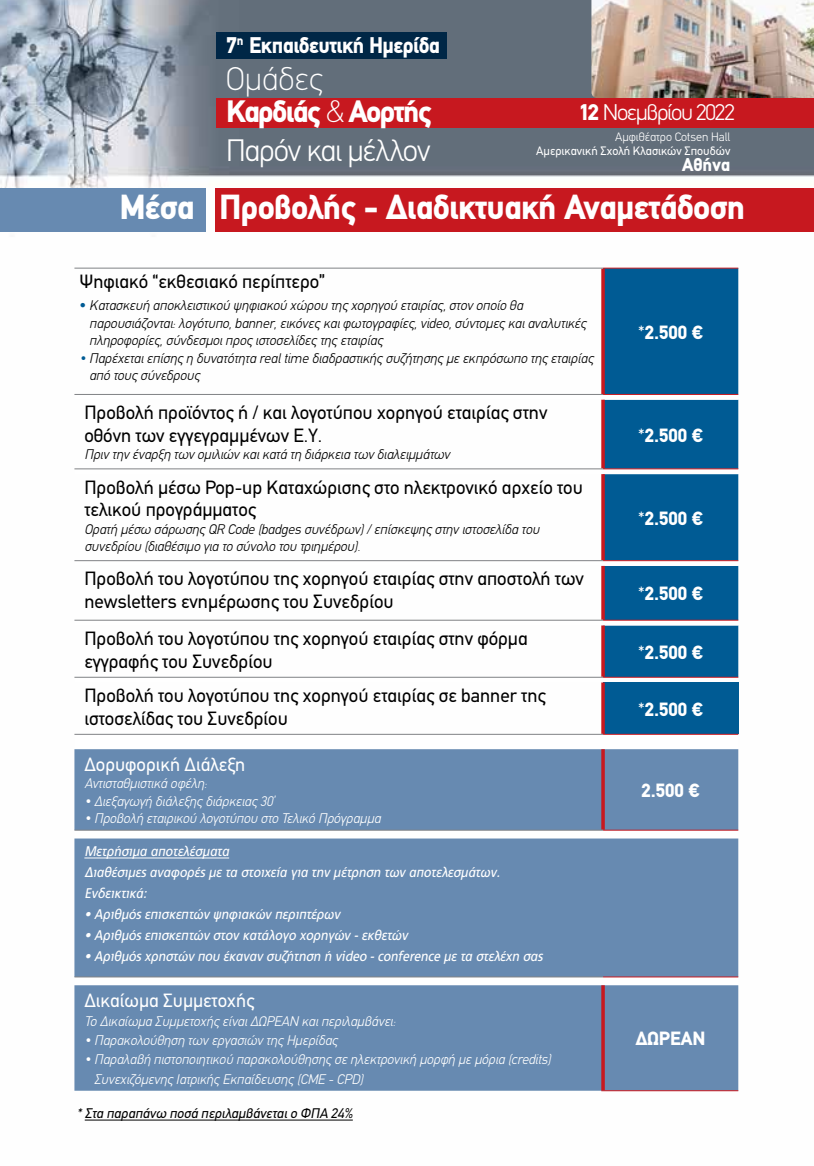
<style>
.page{position:relative;width:814px;height:1166px;background:#fff}
.page>*{position:absolute;margin:0;border:0;box-sizing:border-box;transform-origin:0 0}
.t1{font:900 35px "PF Din Text";letter-spacing:-.02em;color:#fff}
.t2{font:100 32.9px "PF Din Text";color:#fff}
.t3{font:300 31.15px "PF Din Text";letter-spacing:-.035em;color:#fff}
.t4{font:900 31.15px "PF Din Text";letter-spacing:-.05em;color:#fff}
.t5{font:900 22.75px "PF Din Text";letter-spacing:-.02em;color:#fff;scale:.96 1}
.t6{font:300 22.75px "PF Din Text";letter-spacing:-.06em;color:#fff}
.t7{font:19.25px/22.8px "PF Din Text";color:#000}
.t8{font:900 19.25px "PF Din Text";color:#fff}
.t9{font:19.25px "PF Din Text";color:#fff}
.t10{font:900 18.72px "PF Din Text";color:#fff}
.t11{font:italic 300 14px/17.5px "PF Din Text";color:#000}
.t12{font:italic 300 14px/19.2px "PF Din Text";color:#fff}
.t13{font:italic 14px/21px "PF Index";color:#fff}
.t14{font:italic 14px "PF Din Text";color:#000}
.t15{font:12.25px "PF Din Text";color:#fff}
.t16{font:300 12.25px "PF Din Text";color:#fff}
.s1{font-weight:100}
.s2{font-weight:900}
.s3{font-weight:400;font-style:normal;color:#005b94}
.s4{color:#005b94}
.s5{font-weight:400}
</style>
<div class="page">
<img style="left:0;top:0;width:814px;height:1121px">
<img style="left:591px;top:0;width:223px;height:98px">
<div style="left:216px;top:98px;width:598px;height:30px;background:#c7181f"></div>
<div style="left:216px;top:33px;width:230px;height:26px;background:#002746"></div>
<div style="left:216px;top:188px;width:598px;height:44px;background:#c7181f"></div>
<div style="left:0;top:188px;width:206px;height:44px;background:#678ab1"></div>
<div style="left:604px;top:269px;width:134px;height:125px;background:#005b94"></div>
<svg style="left:74px;top:395px;width:664px;height:354px"></svg>
<div style="left:603px;top:682px;width:135px;height:52px;background:#005b94"></div>
<div style="left:74px;top:749px;width:529px;height:342px;background:#678ab1"></div>
<div style="left:603px;top:749px;width:135px;height:341px;background:#678ab1"></div>
<hr style="left:601px;top:269px;width:3px;height:125px;background:#c7181f">
<hr style="left:601px;top:682px;width:3px;height:52px;background:#c7181f">
<hr style="left:601px;top:749px;width:3px;height:81px;background:#c7181f">
<hr style="left:601px;top:985px;width:3px;height:105px;background:#c7181f">
<hr style="left:601px;top:400px;width:3px;height:68px;background:#c7181f">
<hr style="left:601px;top:1090px;width:137px;height:1px;background:#c7181f">
<hr style="left:601px;top:474px;width:3px;height:86px;background:#c7181f">
<hr style="left:601px;top:566px;width:3px;height:54px;background:#c7181f">
<hr style="left:601px;top:625px;width:3px;height:52px;background:#c7181f">
<hr style="left:603px;top:268px;width:135px;height:1px;background:#c7181f">
<hr style="left:603px;top:394px;width:135px;height:1px;background:#c7181f">
<hr style="left:603px;top:468px;width:135px;height:1px;background:#c7181f">
<hr style="left:603px;top:560px;width:135px;height:1px;background:#c7181f">
<hr style="left:603px;top:620px;width:135px;height:1px;background:#c7181f">
<hr style="left:603px;top:677px;width:135px;height:1px;background:#c7181f">
<hr style="left:603px;top:734px;width:135px;height:1px;background:#c7181f">
<hr style="left:603px;top:830px;width:135px;height:1px;background:#c7181f">
<hr style="left:603px;top:976px;width:135px;height:1px;background:#c7181f">
<hr style="left:74px;top:734px;width:529px;height:1px;background:#808285">
<hr style="left:74px;top:976px;width:529px;height:1px;background:#808285">
<hr style="left:74px;top:268px;width:529px;height:1px;background:#808285">
<hr style="left:74px;top:394px;width:529px;height:1px;background:#808285">
<hr style="left:74px;top:468px;width:529px;height:1px;background:#808285">
<hr style="left:74px;top:560px;width:529px;height:1px;background:#808285">
<hr style="left:74px;top:620px;width:529px;height:1px;background:#808285">
<hr style="left:74px;top:677px;width:529px;height:1px;background:#808285">
<hr style="left:74px;top:830px;width:529px;height:1px;background:#808285">
<hr style="left:84px;top:857px;width:145px;height:1px;background:#fff">
<hr style="left:85px;top:1119px;width:268px;height:1px;background:#000">
<h3 class="t5" style="left:226px;top:31px;width:224px">7<sup>η</sup> Εκπαιδευτική Ηµερίδα</h3>
<h2 class="t2" style="left:226px;top:59px;width:98px">Οµάδες</h2>
<h3 class="t4" style="left:226px;top:93px;width:207px">Καρδιάς <span class="s1">&amp;</span> Αορτής</h3>
<h3 class="t6" style="left:579px;top:99px;width:157px"><span class="s2">12</span> Νοεµβρίου 2022</h3>
<p class="t16" style="left:615px;top:129px;width:117px">Αµφιθέατρο Cotsen Hall</p>
<p class="t15" style="left:536px;top:143px;width:195px">Αµερικανική Σχολή Κλασικών Σπουδών</p>
<h3 class="t10" style="left:682px;top:153px;width:50px">Αθήνα</h3>
<h1 class="t1" style="left:119px;top:186px;width:627px">Μέσα Προβολής - Διαδικτυακή Αναμετάδοση</h1>
<h3 class="t3" style="left:226px;top:131px;width:206px">Παρόν και µέλλον</h3>
<h3 class="t7" style="left:79px;top:270px;width:247px">Ψηφιακό “εκθεσιακό περίπτερο”</h3>
<p class="t11" style="left:89px;top:297px;width:498px;text-indent:-10px"><span class="s3">•</span> Κατασκευή αποκλειστικού ψηφιακού χώρου της χορηγού εταιρίας, στον οποίο θα παρουσιάζονται: λογότυπο, banner, εικόνες και φωτογραφίες, video, σύντομες και αναλυτικές πληροφορίες, σύνδεσμοι προς ιστοσελίδες της εταιρίας</p>
<p class="t11" style="left:89px;top:349px;width:506px;text-indent:-10px"><span class="s4">•</span> Παρέχεται επίσης η δυνατότητα real time διαδραστικής συζήτησης με εκπρόσωπο της εταιρίας από τους σύνεδρους</p>
<h3 class="t7" style="left:84px;top:401px;width:464px">Προβολή προϊόντος ή / και λογοτύπου χορηγού εταιρίας στην οθόνη των εγγεγραμμένων Ε.Υ.</h3>
<p class="t11" style="left:84px;top:446px;width:367px">Πριν την έναρξη των ομιλιών και κατά τη διάρκεια των διαλειμμάτων</p>
<h3 class="t7" style="left:84px;top:476px;width:500px">Προβολή μέσω Pop-up Καταχώρισης στο ηλεκτρονικό αρχείο του τελικού προγράμματος</h3>
<p class="t11" style="left:84px;top:520px;width:456px">Ορατή μέσω σάρωσης QR Code (badges συνέδρων) / επίσκεψης στην ιστοσελίδα του συνεδρίου (διαθέσιμο για το σύνολο του τριημέρου).</p>
<h3 class="t7" style="left:84px;top:567px;width:501px">Προβολή του λογοτύπου της χορηγού εταιρίας στην αποστολή των newsletters ενημέρωσης του Συνεδρίου</h3>
<h3 class="t7" style="left:84px;top:627px;width:445px">Προβολή του λογοτύπου της χορηγού εταιρίας στην φόρμα εγγραφής του Συνεδρίου</h3>
<h3 class="t7" style="left:84px;top:684px;width:463px">Προβολή του λογοτύπου της χορηγού εταιρίας σε banner της ιστοσελίδας του Συνεδρίου</h3>
<h3 class="t9" style="left:84px;top:753px;width:162px">Δορυφορική Διάλεξη</h3>
<p class="t12" style="left:84px;top:774px;width:124px">Αντισταθμιστικά οφέλη:</p>
<p class="t12" style="left:84px;top:791px;width:192px">• Διεξαγωγή διάλεξης διάρκειας 30’</p>
<p class="t12" style="left:84px;top:809px;width:298px">• Προβολή εταιρικού λογοτύπου στο Τελικό Πρόγραμμα</p>
<p class="t13" style="left:84px;top:841px;width:420px">Μετρήσιμα αποτελέσματα<br>Διαθέσιμεςαναφορέςμε τα στοιχεία για την μέτρηση των αποτελεσμάτων.<br>Ενδεικτικά:</p>
<p class="t13" style="left:84px;top:904px;width:260px">• Αριθμόςεπισκεπτών ψηφιακών περιπτέρων</p>
<p class="t13" style="left:84px;top:925px;width:328px">• Αριθμόςεπισκεπτών στον κατάλογο χορηγών -εκθετών</p>
<p class="t13" style="left:84px;top:946px;width:463px">• Αριθμόςχρηστών που έκαναν συζήτηση ή video -conference με τα στελέχη σας</p>
<h3 class="t9" style="left:84px;top:989px;width:171px">Δικαίωμα Συμμετοχής</h3>
<p class="t12" style="left:84px;top:1011px;width:313px">Το Δικαίωμα Συμμετοχής είναι ΔΩΡΕΑΝ και περιλαμβάνει:</p>
<p class="t12" style="left:84px;top:1031px;width:255px">• Παρακολούθηση των εργασιών της Ημερίδας</p>
<p class="t12" style="left:94px;top:1050px;width:458px;text-indent:-10px">• Παραλαβή πιστοποιητικού παρακολούθησης σε ηλεκτρονική μορφή με μόρια (credits)<br>Συνεχιζόμενης Ιατρικής Εκπαίδευσης (CME - CPD)</p>
<p class="t14" style="left:77px;top:1105px;width:280px">*Στα παραπάνω ποσά περιλαμβάνεταιο ΦΠΑ 24%</p>
<h3 class="t8" style="left:638px;top:320px;width:66px"><span class="s5">*</span>2.500 €</h3>
<h3 class="t8" style="left:638px;top:423px;width:66px"><span class="s5">*</span>2.500 €</h3>
<h3 class="t8" style="left:638px;top:506px;width:66px"><span class="s5">*</span>2.500 €</h3>
<h3 class="t8" style="left:638px;top:582px;width:66px"><span class="s5">*</span>2.500 €</h3>
<h3 class="t8" style="left:638px;top:640px;width:66px"><span class="s5">*</span>2.500 €</h3>
<h3 class="t8" style="left:638px;top:697px;width:66px"><span class="s5">*</span>2.500 €</h3>
<h3 class="t8" style="left:641px;top:779px;width:60px">2.500 €</h3>
<h3 class="t8" style="left:635px;top:1027px;width:71px">ΔΩΡΕΑΝ</h3>
</div>
